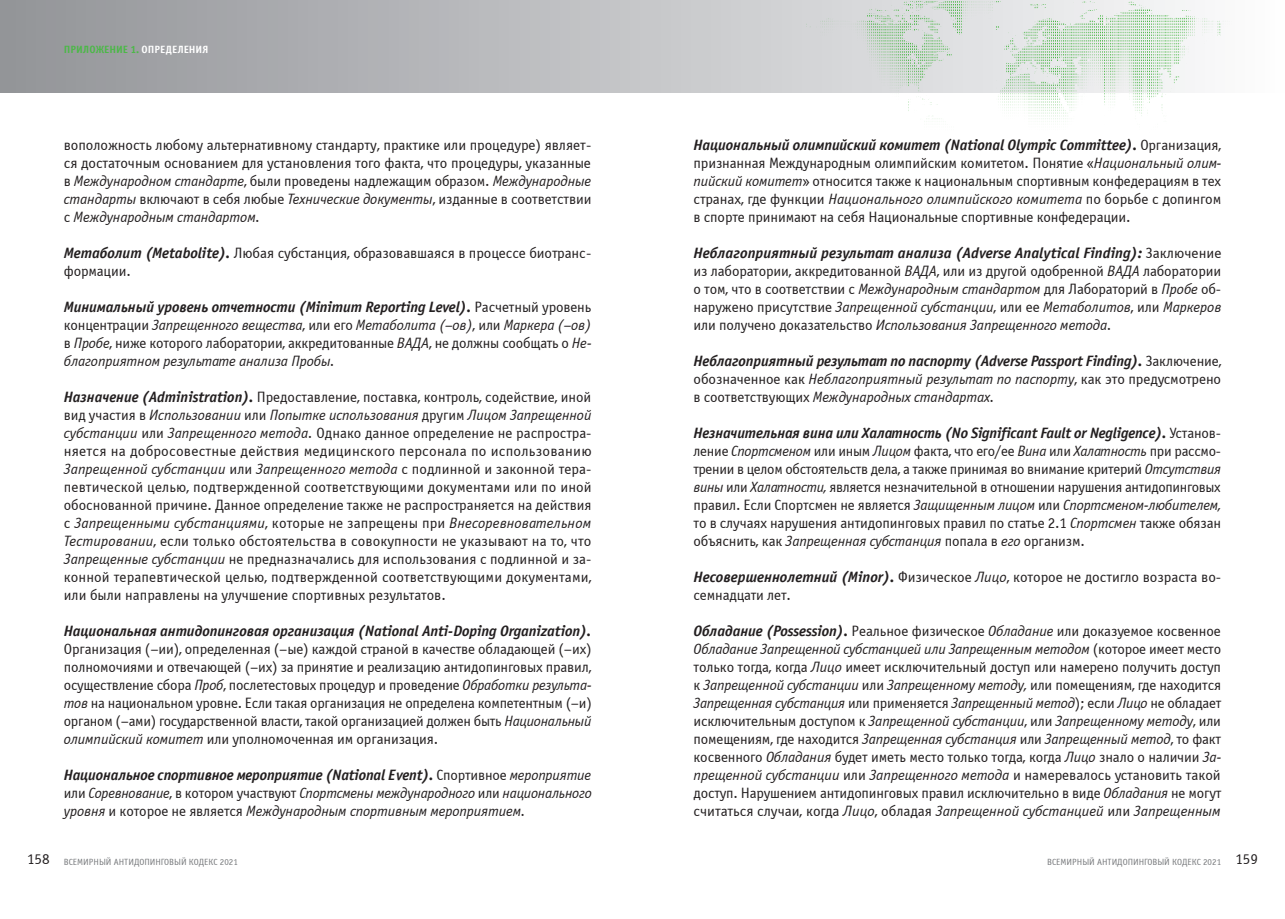
<style>
.page{position:relative;width:1285px;height:919px;background:#fff}
.page>*{position:absolute;margin:0;border:0;box-sizing:border-box;transform-origin:0 0}
.t1{font:15px/18px "Officina Sans Win C";letter-spacing:-.01em;color:#231f20;text-align:justify}
.t2{font:italic 15px/18px "Officina Sans Win C";letter-spacing:-.01em;color:#231f20;text-align:justify}
.t3{font:italic 700 15px "Officina Sans Win C";letter-spacing:-.01em;color:#231f20}
.t4{font:700 10.5px "Officina Sans Win C";color:#4cb848}
.t5{font:9px "Officina Sans Win C";color:#76787b}
.s1{color:#fff}
.s2{font-style:italic}
.s3{font-weight:700;font-style:italic}
.s4{font-weight:700}
.s5{font-style:normal}
.s6{font-size:15px;color:#231f20}
</style>
<div class="page">
<svg style="left:0;top:0;width:801px;height:92px"></svg>
<svg style="left:801px;top:0;width:425px;height:122px"></svg>
<p class="t4" style="left:64px;top:44px;width:146px">ПРИЛОЖЕНИЕ 1. <span class="s1">ОПРЕДЕЛЕНИЯ</span></p>
<p class="t1" style="left:64px;top:136px;width:529px">воположность любому альтернативному стандарту, практике или процедуре) являет&shy;ся достаточным основанием для установления того факта, что процедуры, указанные в <span class="s2">Международном стандарте</span>, были проведены надлежащим образом. <span class="s2">Международные стандарты</span> включают в себя любые <span class="s2">Технические документы</span>, изданные в соответствии с <span class="s2">Международным стандартом.</span></p>
<p class="t1" style="left:64px;top:244px;width:529px"><span class="s3">Метаболит (Metabolite).</span> Любая субстанция, образовавшаяся в процессе биотранс&shy;формации.</p>
<p class="t1" style="left:64px;top:298px;width:529px"><span class="s3">Минимальный уровень отчетности (Minimum Reporting Level).</span> Расчетный уровень концентрации <span class="s2">Запрещенного вещества</span>, или его <span class="s2">Метаболита (–ов)</span>, или <span class="s2">Маркера (–ов) </span>в <span class="s2">Пробе</span>, ниже которого лаборатории, аккредитованные <span class="s2">ВАДА</span>, не должны сообщать о <span class="s2">Не&shy;благоприятном результате анализа Пробы.</span></p>
<p class="t1" style="left:64px;top:388px;width:529px"><span class="s3">Назначение (Administration).</span> Предоставление, поставка, контроль, содействие, иной вид участия в <span class="s2">Использовании</span> или <span class="s2">Попытке использования</span> другим <span class="s2">Лицом Запрещенной субстанции</span> или <span class="s2">Запрещенного метода.</span> Однако данное определение не распростра&shy;няется на добросовестные действия медицинского персонала по использованию <span class="s2">Запрещенной субстанции</span> или <span class="s2">Запрещенного метода</span> с подлинной и законной тера&shy;певтической целью, подтвержденной соответствующими документами или по иной обоснованной причине. Данное определение также не распространяется на действия с <span class="s2">Запрещенными субстанциями</span>, которые не запрещены при <span class="s2">Внесоревновательном Тестировании</span>, если только обстоятельства в совокупности не указывают на то, что <span class="s2">Запрещенные субстанции</span> не предназначались для использования с подлинной и за&shy;конной терапевтической целью, подтвержденной соответствующими документами, или были направлены на улучшение спортивных результатов.</p>
<p class="t3" style="left:64px;top:622px;width:529px">Национальная антидопинговая организация (National Anti-Doping Organization).</p>
<p class="t1" style="left:64px;top:640px;width:529px">Организация (–ии), определенная (–ые) каждой страной в качестве обладающей (–их) полномочиями и отвечающей (–их) за принятие и реализацию антидопинговых правил, осуществление сбора <span class="s2">Проб</span>, послетестовых процедур и проведение <span class="s2">Обработки результа&shy;тов</span> на национальном уровне. Если такая организация не определена компетентным (–и) органом (–ами) государственной власти, такой организацией должен быть <span class="s2">Национальный олимпийский комитет</span> или уполномоченная им организация.</p>
<p class="t2" style="left:64px;top:766px;width:529px"><span class="s4">Национальное спортивное мероприятие (National Event).</span> <span class="s5">Спортивное</span> мероприятие <span class="s5">или</span> Соревнование<span class="s5">, в котором участвуют</span> Спортсмены международного <span class="s5">или</span> национального уровня <span class="s5">и которое не является</span> Международным спортивным мероприятием.</p>
<p class="t1" style="left:693px;top:136px;width:529px"><span class="s3">Национальный олимпийский комитет (National Olympic Committee).</span> Организация, признанная Международным олимпийским комитетом. Понятие «<span class="s2">Национальный олим&shy;пийский комитет</span>» относится также к национальным спортивным конфедерациям в тех странах, где функции <span class="s2">Национального олимпийского комитета</span> по борьбе с допингом в спорте принимают на себя Национальные спортивные конфедерации.</p>
<p class="t1" style="left:693px;top:244px;width:529px"><span class="s3">Неблагоприятный результат анализа (Adverse Analytical Finding):</span> Заключение из лаборатории, аккредитованной <span class="s2">ВАДА</span>, или из другой одобренной <span class="s2">ВАДА</span> лаборатории о том, что в соответствии с <span class="s2">Международным стандартом</span> для Лабораторий в <span class="s2">Пробе</span> об&shy;наружено присутствие <span class="s2">Запрещенной субстанции</span>, или ее <span class="s2">Метаболитов</span>, или <span class="s2">Маркеров </span>или получено доказательство <span class="s2">Использования Запрещенного метода.</span></p>
<p class="t1" style="left:693px;top:352px;width:529px"><span class="s3">Неблагоприятный результат по паспорту (Adverse Passport Finding).</span> Заключение, обозначенное как <span class="s2">Неблагоприятный результат по паспорту</span>, как это предусмотрено в соответствующих <span class="s2">Международных стандартах.</span></p>
<p class="t1" style="left:693px;top:424px;width:529px"><span class="s3">Незначительная вина или Халатность (No Significant Fault or Negligence).</span> Установ&shy;ление <span class="s2">Спортсменом</span> или иным <span class="s2">Лицом</span> факта, что его/ее <span class="s2">Вина</span> или <span class="s2">Халатность</span> при рассмо&shy;трении в целом обстоятельств дела, а также принимая во внимание критерий <span class="s2">Отсутствия вины</span> или <span class="s2">Халатности,</span> является незначительной в отношении нарушения антидопинговых правил. Если Спортсмен не является <span class="s2">Защищенным лицом</span> или <span class="s2">Спортсменом-любителем, </span>то в случаях нарушения антидопинговых правил по статье 2.1 <span class="s2">Спортсмен</span> также обязан объяснить, как <span class="s2">Запрещенная субстанция</span> попала в <span class="s2">его</span> организм.</p>
<p class="t1" style="left:693px;top:568px;width:529px"><span class="s3">Несовершеннолетний (Minor).</span> Физическое <span class="s2">Лицо</span>, которое не достигло возраста во&shy;семнадцати лет.</p>
<p class="t1" style="left:693px;top:622px;width:529px"><span class="s3">Обладание (Possession).</span> Реальное физическое <span class="s2">Обладание</span> или доказуемое косвенное <span class="s2">Обладание Запрещенной субстанцией или Запрещенным методом</span> (которое имеет место только тогда, когда <span class="s2">Лицо</span> имеет исключительный доступ или намерено получить доступ к <span class="s2">Запрещенной субстанции</span> или <span class="s2">Запрещенному методу,</span> или помещениям, где находится <span class="s2">Запрещенная субстанция</span> или применяется <span class="s2">Запрещенный метод</span>); если <span class="s2">Лицо</span> не обладает исключительным доступом к <span class="s2">Запрещенной субстанции</span>, или <span class="s2">Запрещенному методу</span>, или помещениям, где находится <span class="s2">Запрещенная субстанция</span> или <span class="s2">Запрещенный метод</span>, то факт косвенного <span class="s2">Обладания</span> будет иметь место только тогда, когда <span class="s2">Лицо</span> знало о наличии <span class="s2">За&shy;прещенной субстанции</span> или <span class="s2">Запрещенного метода</span> и намеревалось установить такой доступ. Нарушением антидопинговых правил исключительно в виде <span class="s2">Обладания</span> не могут считаться случаи, когда <span class="s2">Лицо</span>, обладая <span class="s2">Запрещенной субстанцией</span> или <span class="s2">Запрещенным</span></p>
<p class="t5" style="left:27px;top:856px;width:212px"><span class="s6">158</span> ВСЕМИРНЫЙ АНТИДОПИНГОВЫЙ КОДЕКС 2021</p>
<p class="t5" style="left:1046px;top:856px;width:212px">ВСЕМИРНЫЙ АНТИДОПИНГОВЫЙ КОДЕКС 2021 <span class="s6">159</span></p>
</div>
